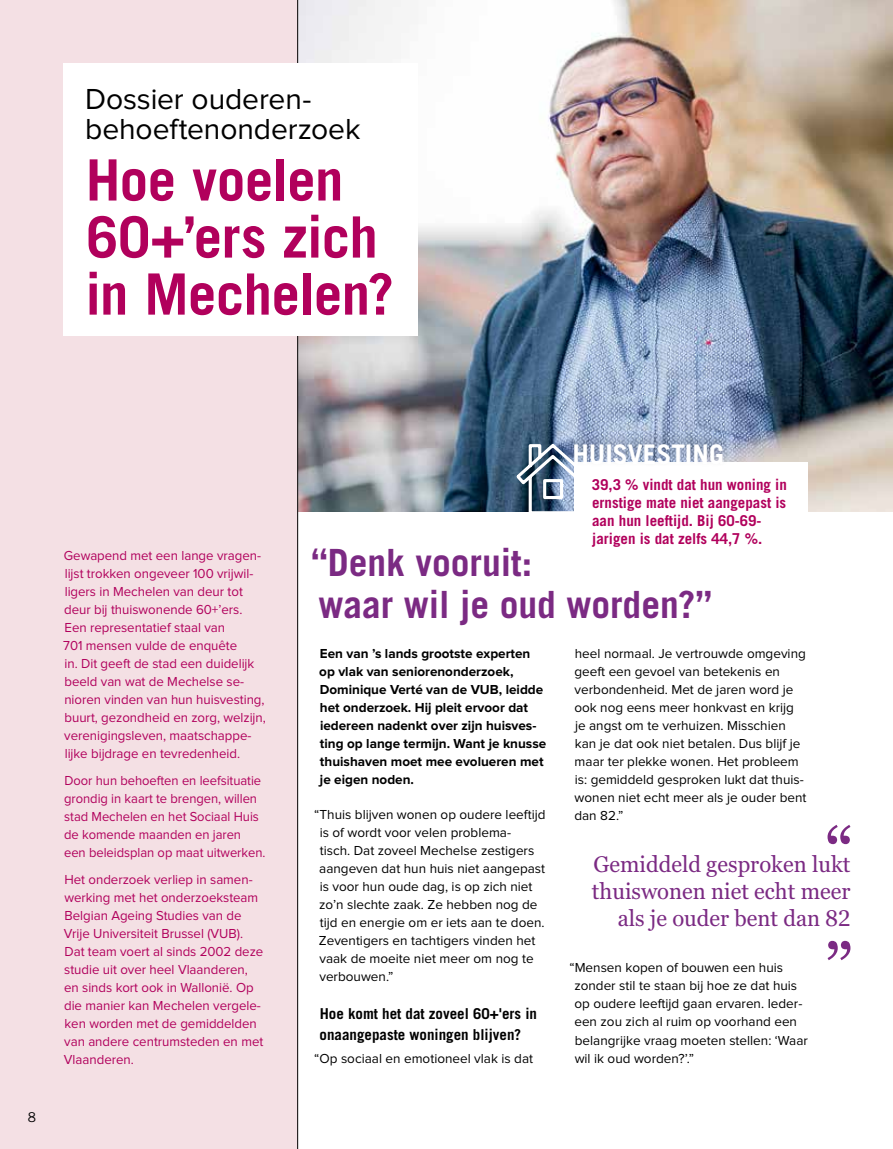
<style>
.page{position:relative;width:893px;height:1149px;background:#fff}
.page>*{position:absolute;margin:0;border:0;box-sizing:border-box;transform-origin:0 0}
.t1{font:700 57px/57px "Trade Gothic LT Std";letter-spacing:-.01em;color:#b1005c}
.t2{font:700 37.5px/41.7px "Trade Gothic LT Std";color:#7b2a83}
.t3{font:30px/30px "Proxima Nova";letter-spacing:-.005em;color:#000}
.t4{font:700 27px "Trade Gothic LT Std";color:#fff}
.t5{font:22.5px/27px "Georgia Pro";color:#7b2a83;text-align:right}
.t6{font:700 15px/18px "Trade Gothic LT Std";color:#b1005c}
.t7{font:700 15px/21px "Trade Gothic LT Std";color:#000}
.t8{font:13.5px/18px "Proxima Nova";color:#000}
.t9{font:13.5px/18px "Proxima Nova";color:#b1005c}
.t10{font:700 13.5px/18px "Proxima Nova";color:#000}
.t11{font:13.5px/18px "Proxima Nova";color:#b1005c;scale:.96 1}
.t12{font:13.5px "Trade Gothic LT Std";color:#000}
</style>
<div class="page">
<img style="left:298px;top:0;width:595px;height:511px">
<div style="left:0;top:0;width:298px;height:1148px;background:#f4e0e4"></div>
<svg style="left:827px;top:940px;width:23px;height:19px"></svg>
<svg style="left:827px;top:824px;width:23px;height:19px"></svg>
<hr style="left:297px;top:0;width:1px;height:1148px;background:#000">
<div style="left:64px;top:64px;width:354px;height:272px;background:#fff"></div>
<div style="left:574px;top:462px;width:233px;height:100px;background:#fff"></div>
<div style="left:565px;top:430px;width:166px;height:38px;background:#000;opacity:.25"></div>
<svg style="left:514px;top:441px;width:78px;height:71px"></svg>
<h3 class="t3" style="left:85px;top:84px;width:277px">Dossier ouderen&shy;behoeftenonderzoek</h3>
<h1 class="t1" style="left:85px;top:151px;width:310px">Hoe voelen<br>60+’ers zich in Mechelen?</h1>
<p class="t12" style="left:28px;top:1108px;width:10px">8</p>
<p class="t9" style="left:63px;top:547px;width:204px">Gewapend met een lange vragen&shy;lijst trokken ongeveer 100 vrijwil&shy;ligers in Mechelen van deur tot deur bij thuiswonende 60+’ers.<br>Een representatief staal van<br>701 mensen vulde de enquête<br>in. Dit geeft de stad een duidelijk beeld van wat de Mechelse se&shy;nioren vinden van hun huisvesting, buurt, gezondheid en zorg, welzijn, verenigingsleven, maatschappe&shy;lijke bijdrage en tevredenheid.</p>
<p class="t11" style="left:64px;top:771px;width:211px">Door hun behoeften en leefsituatie grondig in kaart te brengen, willen stad Mechelen en het Sociaal Huis de komende maanden en jaren een beleidsplan op maat uitwerken.</p>
<p class="t9" style="left:64px;top:870px;width:201px">Het onderzoek verliep in samen&shy;werking met het onderzoeksteam<br>Belgian Ageing Studies van de<br>Vrije Universiteit Brussel (VUB).<br>Dat team voert al sinds 2002 deze studie uit over heel Vlaanderen, en sinds kort ook in Wallonië. Op die manier kan Mechelen vergele&shy;ken worden met de gemiddelden van andere centrumsteden en met<br>Vlaanderen.</p>
<h3 class="t4" style="left:572px;top:437px;width:153px">HUISVESTING</h3>
<p class="t6" style="left:592px;top:475px;width:197px">39,3 % vindt dat hun woning in ernstige mate niet aangepast is aan hun leeftijd. Bij 60-69- jarigen is dat zelfs 44,7 %.</p>
<h2 class="t2" style="left:311px;top:541px;width:402px">“Denk vooruit:<br>waar wil je oud worden?”</h2>
<p class="t10" style="left:319px;top:645px;width:228px">Een van ’s lands grootste experten op vlak van seniorenonderzoek,<br>Dominique Verté van de VUB, leidde het onderzoek. Hij pleit ervoor dat iedereen nadenkt over zijn huisves&shy;ting op lange termijn. Want je knusse thuishaven moet mee evolueren met je eigen noden.</p>
<p class="t8" style="left:319px;top:805px;width:228px;text-indent:-5px">“Thuis blijven wonen op oudere leeftijd is of wordt voor velen problema-<br>tisch. Dat zoveel Mechelse zestigers aangeven dat hun huis niet aangepast is voor hun oude dag, is op zich niet zo’n slechte zaak. Ze hebben nog de tijd en energie om er iets aan te doen.<br>Zeventigers en tachtigers vinden het vaak de moeite niet meer om nog te verbouwen.”</p>
<p class="t7" style="left:320px;top:1002px;width:219px">Hoe komt het dat zoveel 60+'ers in onaangepaste woningen blijven?</p>
<p class="t8" style="left:314px;top:1049px;width:220px">“Op sociaal en emotioneel vlak is dat</p>
<p class="t8" style="left:574px;top:644px;width:234px">heel normaal. Je vertrouwde omgeving geeft een gevoel van betekenis en verbondenheid. Met de jaren word je ook nog eens meer honkvast en krijg je angst om te verhuizen. Misschien kan je dat ook niet betalen. Dus blijf je maar ter plekke wonen. Het probleem is: gemiddeld gesproken lukt dat thuis&shy;wonen niet echt meer als je ouder bent dan 82.”</p>
<h3 class="t5" style="left:592px;top:851px;width:260px">Gemiddeld gesproken lukt thuiswonen niet echt meer als je ouder bent dan 82</h3>
<p class="t8" style="left:574px;top:958px;width:235px;text-indent:-5px">“Mensen kopen of bouwen een huis zonder stil te staan bij hoe ze dat huis op oudere leeftijd gaan ervaren. Ieder&shy;een zou zich al ruim op voorhand een belangrijke vraag moeten stellen: ‘Waar wil ik oud worden?’.”</p>
</div>
